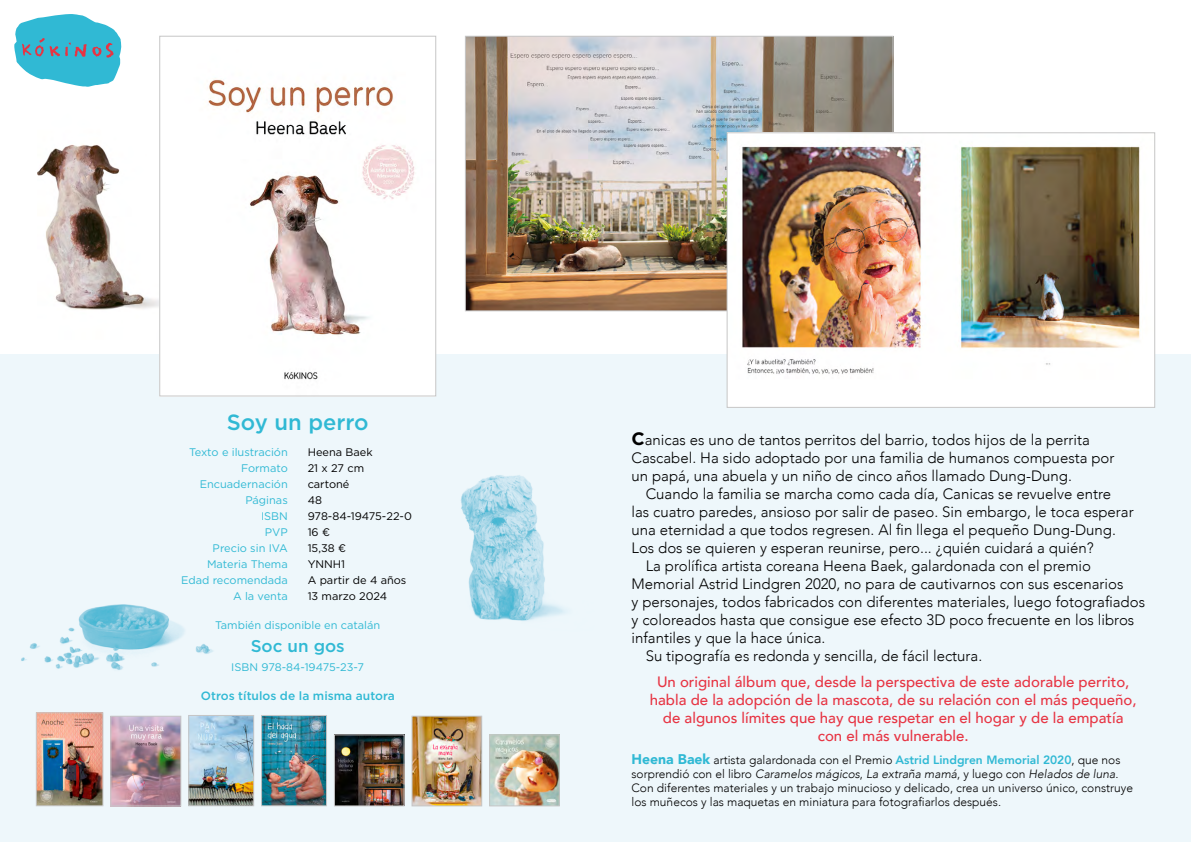
<style>
.page{position:relative;width:1191px;height:842px;background:#fff}
.page>*{position:absolute;margin:0;border:0;box-sizing:border-box;transform-origin:0 0}
.t1{font:500 22px "Gotham";color:#30b9d4}
.t2{font:500 17px "Gotham";color:#30b9d4}
.t3{font:300 15px/18px "Avenir";color:#000}
.t4{font:500 15px/18px "Avenir";color:#e73443;text-align:center}
.t5{font:300 12px/14px "Avenir";color:#000}
.t6{font:500 12px "Gotham";color:#30b9d4}
.t7{font:11px/16px "Gotham";color:#30b9d4;text-align:right}
.t8{font:11px/16px "Gotham";color:#000}
.s1{font-family:"Gotham";font-weight:700;font-size:18px}
.s2{font-weight:900;font-size:14px;color:#30b9d4}
.s3{font-weight:800;color:#30b9d4}
.s4{font-style:italic}
</style>
<div class="page">
<div style="left:0;top:354px;width:1191px;height:488px;background:#eef7fb"></div>
<svg style="left:14px;top:14px;width:107px;height:73px"></svg>
<img style="left:467px;top:38px;width:424px;height:271px">
<img style="left:729px;top:135px;width:424px;height:271px">
<div style="left:727px;top:133px;width:428px;height:275px;border:1px solid #c6c6c6"></div>
<img style="left:37px;top:144px;width:122px;height:166px">
<img style="left:21px;top:604px;width:192px;height:66px">
<img style="left:460px;top:475px;width:106px;height:146px">
<img style="left:161px;top:79px;width:273px;height:315px">
<div style="left:159px;top:36px;width:277px;height:360px;border:1px solid #c6c6c6"></div>
<img style="left:491px;top:737px;width:66px;height:67px">
<div style="left:489px;top:735px;width:70px;height:71px;border:1px solid #c6c6c6"></div>
<img style="left:336px;top:737px;width:66px;height:67px">
<div style="left:334px;top:735px;width:70px;height:71px;border:1px solid #c6c6c6"></div>
<img style="left:414px;top:718px;width:66px;height:86px">
<div style="left:412px;top:716px;width:70px;height:90px;border:1px solid #c6c6c6"></div>
<img style="left:190px;top:717px;width:62px;height:87px">
<div style="left:188px;top:715px;width:66px;height:91px;border:1px solid #c6c6c6"></div>
<img style="left:113px;top:718px;width:66px;height:86px">
<div style="left:111px;top:716px;width:70px;height:90px;border:1px solid #c6c6c6"></div>
<img style="left:38px;top:715px;width:63px;height:89px">
<div style="left:36px;top:713px;width:67px;height:93px;border:1px solid #c6c6c6"></div>
<img style="left:263px;top:717px;width:62px;height:87px">
<div style="left:261px;top:715px;width:66px;height:91px;border:1px solid #c6c6c6"></div>
<h1 class="t1" style="left:227px;top:408px;width:143px">Soy un perro</h1>
<p class="t7" style="left:181px;top:444px;width:108px">Texto e ilustración<br>Formato<br>Encuadernación<br>Páginas<br>ISBN<br>PVP<br>Precio sin IVA<br>Materia Thema<br>Edad recomendada<br>A la venta</p>
<p class="t8" style="left:308px;top:444px;width:106px">Heena Baek<br>21 x 27 cm<br>cartoné<br>48<br>978-84-19475-22-0<br>16 €<br>15,38 €<br>YNNH1<br>A partir de 4 años<br>13 marzo 2024</p>
<p class="t7" style="left:215px;top:617px;width:167px">También disponible en catalán</p>
<p class="t2" style="left:251px;top:635px;width:96px">Soc un gos</p>
<p class="t7" style="left:231px;top:659px;width:134px">ISBN 978-84-19475-23-7</p>
<p class="t6" style="left:201px;top:687px;width:195px">Otros títulos de la misma autora</p>
<p class="t3" style="left:631px;top:431px;width:484px"><span class="s1">C</span>anicas es uno de tantos perritos del barrio, todos hijos de la perrita<br>Cascabel. Ha sido adoptado por una familia de humanos compuesta por un papá, una abuela y un niño de cinco años llamado Dung-Dung.</p>
<p class="t3" style="left:645px;top:485px;width:467px">Cuando la familia se marcha como cada día, Canicas se revuelve entre</p>
<p class="t3" style="left:631px;top:503px;width:504px">las cuatro paredes, ansioso por salir de paseo. Sin embargo, le toca esperar</p>
<p class="t3" style="left:631px;top:521px;width:486px">una eternidad a que todos regresen. Al fin llega el pequeño Dung-Dung.</p>
<p class="t3" style="left:631px;top:539px;width:463px">Los dos se quieren y esperan reunirse, pero... ¿quién cuidará a quién?</p>
<p class="t3" style="left:645px;top:557px;width:447px">La prolífica artista coreana Heena Baek, galardonada con el premio</p>
<p class="t3" style="left:631px;top:575px;width:493px">Memorial Astrid Lindgren 2020, no para de cautivarnos con sus escenarios</p>
<p class="t3" style="left:631px;top:593px;width:515px">y personajes, todos fabricados con diferentes materiales, luego fotografiados</p>
<p class="t3" style="left:631px;top:611px;width:504px">y coloreados hasta que consigue ese efecto 3D poco frecuente en los libros</p>
<p class="t3" style="left:631px;top:629px;width:195px">infantiles y que la hace única.</p>
<p class="t3" style="left:645px;top:647px;width:338px">Su tipografía es redonda y sencilla, de fácil lectura.</p>
<p class="t4" style="left:650px;top:672px;width:488px">Un original álbum que, desde la perspectiva de este adorable perrito, habla de la adopción de la mascota, de su relación con el más pequeño, de algunos límites que hay que respetar en el hogar y de la empatía con el más vulnerable.</p>
<p class="t5" style="left:631px;top:753px;width:503px"><span class="s2">Heena Baek</span> artista galardonada con el Premio <span class="s3">Astrid Lindgren Memorial 2020</span>, que nos sorprendió con el libro <span class="s4">Caramelos mágicos</span>, <span class="s4">La extraña mamá</span>, y luego con <span class="s4">Helados de luna</span>.<br>Con diferentes materiales y un trabajo minucioso y delicado, crea un universo único, construye los muñecos y las maquetas en miniatura para fotografiarlos después.</p>
</div>
